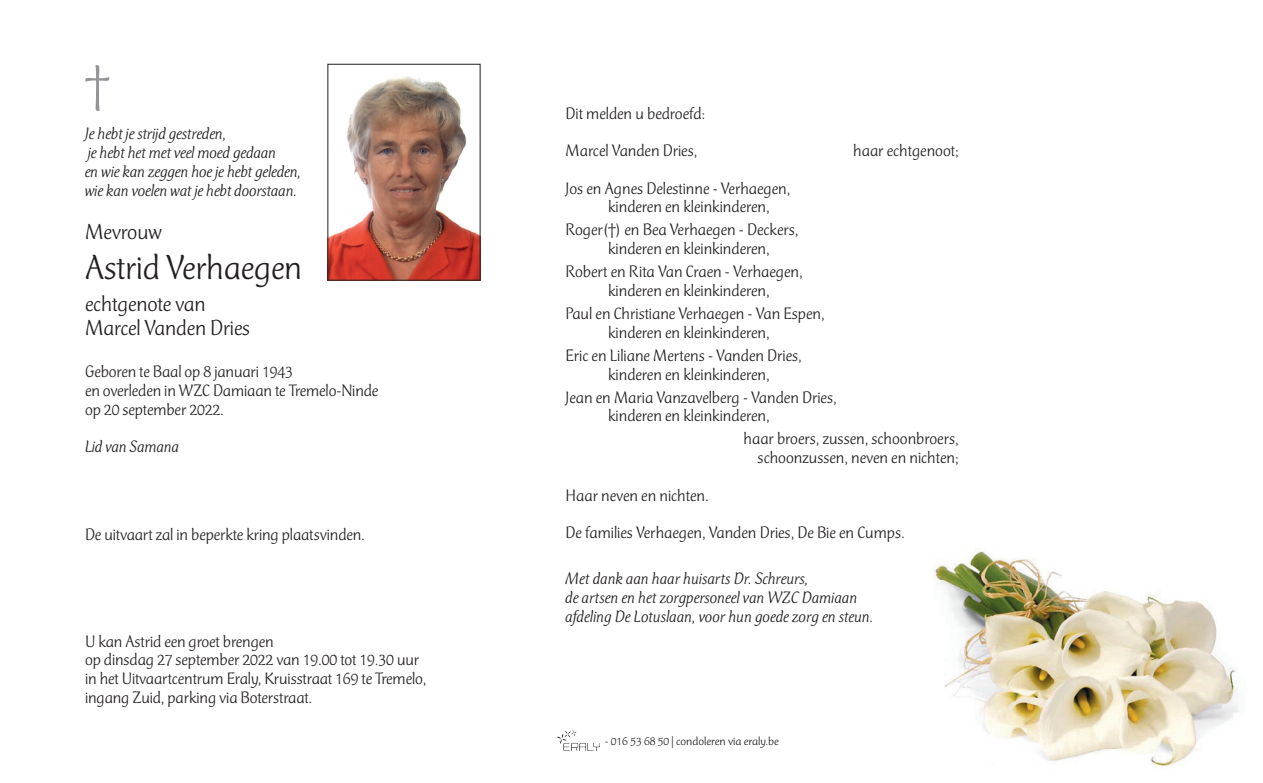
<style>
.page{position:relative;width:1263px;height:783px;background:#fff}
.page>*{position:absolute;margin:0;border:0;box-sizing:border-box;transform-origin:0 0}
.t1{font:300 54px "CT Mercurius Std";color:#939598;scale:1.05 1}
.t2{font:300 36px "CT Mercurius Std";letter-spacing:-.005em;color:#231f20;scale:1.05 1}
.t3{font:300 22.5px/24px "CT Mercurius Std";letter-spacing:-.005em;color:#231f20;scale:1.05 1}
.t4{font:300 17.25px/18.8px "CT Mercurius Std";color:#231f20;scale:1.05 1}
.t5{font:italic 300 17.25px/18.8px "CT Mercurius Std";letter-spacing:-.005em;color:#231f20;scale:1.05 1}
.t6{font:300 12px "CT Mercurius Std";color:#231f20;scale:1.1 1}
</style>
<div class="page">
<img style="left:557px;top:730px;width:43px;height:19px">
<img style="left:329px;top:75px;width:149px;height:203px">
<img style="left:934px;top:548px;width:306px;height:218px">
<h1 class="t1" style="left:85px;top:56px;width:25px">†</h1>
<p class="t5" style="left:85px;top:125px;width:208px">Je hebt je strijd gestreden,<br>je hebt het met veel moed gedaan<br>en wie kan zeggen hoe je hebt geleden, wie kan voelen wat je hebt doorstaan.</p>
<h3 class="t3" style="left:85px;top:220px;width:75px">Mevrouw</h3>
<h2 class="t2" style="left:85px;top:248px;width:208px">Astrid Verhaegen</h2>
<h3 class="t3" style="left:85px;top:292px;width:159px">echtgenote van<br>Marcel Vanden Dries</h3>
<p class="t4" style="left:85px;top:362px;width:281px">Geboren te Baal op 8 januari 1943<br>en overleden in WZC Damiaan te Tremelo-Ninde op 20 september 2022.</p>
<p class="t5" style="left:85px;top:437px;width:91px">Lid van Samana</p>
<p class="t4" style="left:85px;top:525px;width:268px">De uitvaart zal in beperkte kring plaatsvinden.</p>
<p class="t4" style="left:85px;top:632px;width:327px">U kan Astrid een groet brengen<br>op dinsdag 27 september 2022 van 19.00 tot 19.30 uur in het Uitvaartcentrum Eraly, Kruisstraat 169 te Tremelo, ingang Zuid, parking via Boterstraat.</p>
<p class="t4" style="left:566px;top:95px;width:134px;line-height:37.5px">Dit melden u bedroefd:<br>Marcel Vanden Dries,</p>
<p class="t4" style="left:853px;top:141px;width:102px">haar echtgenoot;</p>
<p class="t4" style="left:608px;top:179px;width:175px;text-indent:-43px">Jos en Agnes Delestinne - Verhaegen, kinderen en kleinkinderen,</p>
<p class="t4" style="left:608px;top:221px;width:183px;text-indent:-43px">Roger(†) en Bea Verhaegen - Deckers, kinderen en kleinkinderen,</p>
<p class="t4" style="left:566px;top:262px;width:227px;text-align:center">Robert en Rita Van Craen - Verhaegen, kinderen en kleinkinderen,</p>
<p class="t4" style="left:608px;top:304px;width:208px;text-indent:-43px">Paul en Christiane Verhaegen - Van Espen, kinderen en kleinkinderen,</p>
<p class="t4" style="left:608px;top:346px;width:186px;text-indent:-43px">Eric en Liliane Mertens - Vanden Dries, kinderen en kleinkinderen,</p>
<p class="t4" style="left:608px;top:388px;width:219px;text-indent:-43px">Jean en Maria Vanzavelberg - Vanden Dries, kinderen en kleinkinderen,</p>
<p class="t4" style="left:744px;top:429px;width:206px;text-align:right">haar broers, zussen, schoonbroers, schoonzussen, neven en nichten;</p>
<p class="t4" style="left:566px;top:476px;width:324px;line-height:37.5px">Haar neven en nichten.<br>De families Verhaegen, Vanden Dries, De Bie en Cumps.</p>
<p class="t5" style="left:566px;top:569px;width:295px">Met dank aan haar huisarts Dr. Schreurs,<br>de artsen en het zorgpersoneel van WZC Damiaan afdeling De Lotuslaan, voor hun goede zorg en steun.</p>
<p class="t6" style="left:605px;top:734px;width:160px">- 016 53 68 50 | condoleren via eraly.be</p>
</div>
